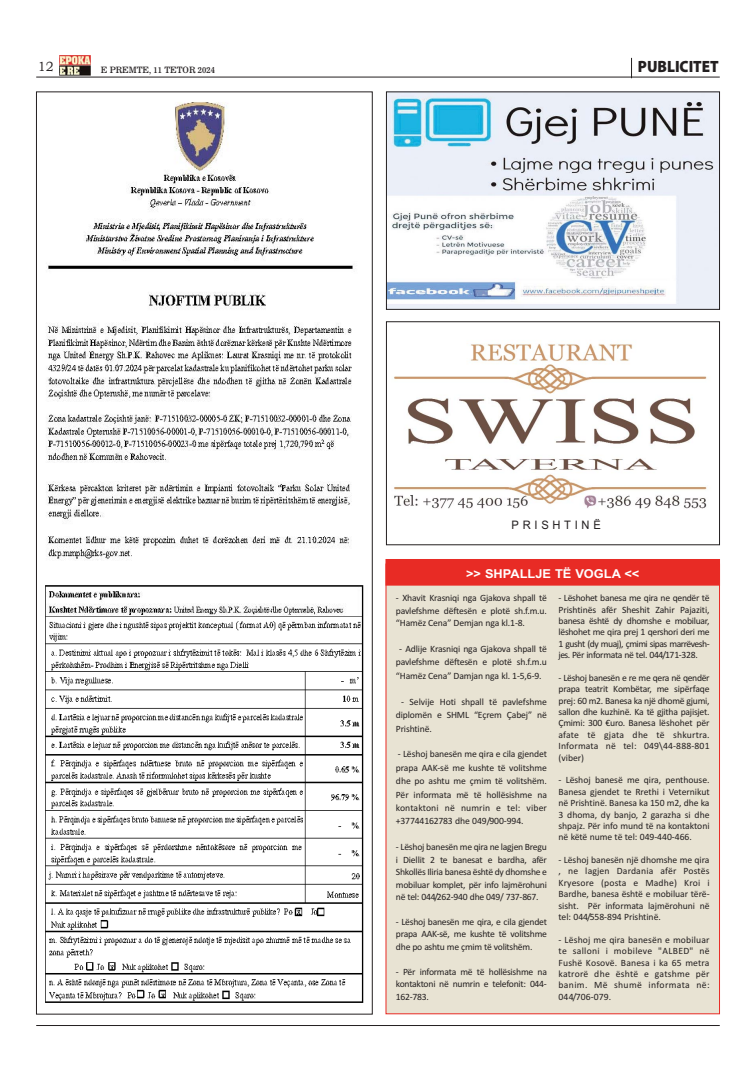
<style>
.page{position:relative;width:756px;height:1080px;background:#fff}
.page>*{position:absolute;margin:0;border:0;box-sizing:border-box;transform-origin:0 0}
.t1{font:900 16.4px "Myriad Pro";color:#231f20;scale:.92 1}
.t2{font:13.5px "Bookman Old Style";color:#231f20;scale:.95 1}
.t3{font:700 12.3px "Arial";color:#fff;scale:1.05 1}
.t4{font:11.7px "Arial";letter-spacing:.335em;color:#231f20;scale:.95 1}
.t5{font:9.6px/11.4px "Calibri";letter-spacing:-.015em;color:#231f20;text-align:justify}
.t6{font:8.7px "News 706 BT Roman C";color:#231f20}
</style>
<div class="page">
<hr style="left:36px;top:77px;width:684px;height:1px;background:#231f20">
<img style="left:59px;top:56px;width:32px;height:19px">
<svg style="left:631px;top:58px;width:1px;height:19px"></svg>
<hr style="left:36px;top:1025px;width:684px;height:1px;background:#231f20">
<div style="left:386px;top:564px;width:333px;height:450px;background:#e8e3d3"></div>
<div style="left:386px;top:560px;width:333px;height:25px;background:#e82b25"></div>
<div style="left:386px;top:559px;width:334px;height:26px;border:1px solid #e82b25"></div>
<img style="left:388px;top:94px;width:330px;height:214px">
<div style="left:386px;top:92px;width:334px;height:218px;border:1px solid #231f20"></div>
<img style="left:394px;top:343px;width:313px;height:166px">
<div style="left:386px;top:321px;width:334px;height:224px;border:1px solid #231f20"></div>
<img style="left:45px;top:102px;width:319px;height:515px">
<img style="left:45px;top:617px;width:319px;height:386px">
<h2 class="t2" style="left:38px;top:59px;width:18px">12</h2>
<p class="t6" style="left:101px;top:67px;width:116px">E PREMTE, 11 TETOR 2024</p>
<h1 class="t1" style="left:638px;top:57px;width:89px">PUBLICITET</h1>
<p class="t4" style="left:512px;top:518px;width:96px">PRISHTINË</p>
<p class="t3" style="left:466px;top:567px;width:167px">&gt;&gt; SHPALLJE TË VOGLA &lt;&lt;</p>
<p class="t5" style="left:396px;top:593px;width:153px;line-height:12.4px">- Xhavit Krasniqi nga Gjakova shpall të pavlefshme dëftesën e plotë sh.f.m.u. “Hamëz Cena” Demjan nga kl.1-8.</p>
<p class="t5" style="left:396px;top:643px;width:153px;line-height:13.4px;text-align:center">- Adlije Krasniqi nga Gjakova shpall të pavlefshme dëftesën e plotë sh.f.m.u “Hamëz Cena” Damjan nga kl. 1-5,6-9.</p>
<p class="t5" style="left:396px;top:696px;width:153px;line-height:13.4px;text-indent:5px">- Selvije Hoti shpall të pavlefshme diplomën e SHML “Eçrem Çabej” në Prishtinë.</p>
<p class="t5" style="left:396px;top:748px;width:153px;line-height:13.4px">- Lëshoj banesën me qira e cila gjendet prapa AAK-së me kushte të volitshme dhe po ashtu me çmim të volitshëm.<br>Për informata më të hollësishme na kontaktoni në numrin e tel: viber +37744162783 dhe 049/900-994.</p>
<p class="t5" style="left:396px;top:842px;width:153px;line-height:12.4px">- Lëshoj banesën me qira ne lagjen Bregu i Diellit 2 te banesat e bardha, afër Shkollës Iliria banesa është dy dhomshe e mobiluar komplet, për info lajmërohuni në tel: 044/262-940 dhe 049/ 737-867.</p>
<p class="t5" style="left:396px;top:916px;width:153px;line-height:12.4px">- Lëshoj banesën me qira, e cila gjendet prapa AAK-së, me kushte të volitshme dhe po ashtu me çmim të volitshëm.</p>
<p class="t5" style="left:396px;top:966px;width:153px;line-height:12.4px">- Për informata më të hollësishme na kontaktoni në numrin e telefonit: 044- 162-783.</p>
<p class="t5" style="left:559px;top:593px;width:153px">- Lëshohet banesa me qira ne qendër të Prishtinës afër Sheshit Zahir Pajaziti, banesa është dy dhomshe e mobiluar, lëshohet me qira prej 1 qershori deri me 1 gusht (dy muaj), çmimi sipas marrëvesh&shy;jes. Për informata në tel. 044/171-328.</p>
<p class="t5" style="left:559px;top:673px;width:153px">- Lëshoj banesën e re me qera në qendër prapa teatrit Kombëtar, me sipërfaqe prej: 60 m2. Banesa ka një dhomë gjumi, sallon dhe kuzhinë. Ka të gjitha pajisjet.<br>Çmimi: 300 €uro. Banesa lëshohet për afate të gjata dhe të shkurtra.<br>Informata në tel: 049\44-888-801 (viber)</p>
<p class="t5" style="left:559px;top:775px;width:153px">- Lëshoj banesë me qira, penthouse.<br>Banesa gjendet te Rrethi i Veternikut në Prishtinë. Banesa ka 150 m2, dhe ka 3 dhoma, dy banjo, 2 garazha si dhe shpajz. Për info mund të na kontaktoni në këtë nume të tel: 049-440-466.</p>
<p class="t5" style="left:559px;top:855px;width:153px">- Lëshoj banesën një dhomshe me qira , ne lagjen Dardania afër Postës Kryesore (posta e Madhe) Kroi i Bardhe, banesa është e mobiluar tërë&shy;sisht. Për informata lajmërohuni në tel: 044/558-894 Prishtinë.</p>
<p class="t5" style="left:559px;top:935px;width:153px">- Lëshoj me qira banesën e mobiluar te salloni i mobileve "ALBED" në Fushë Kosovë. Banesa i ka 65 metra katrorë dhe është e gatshme për banim. Më shumë informata në:<br>044/706-079.</p>
</div>
